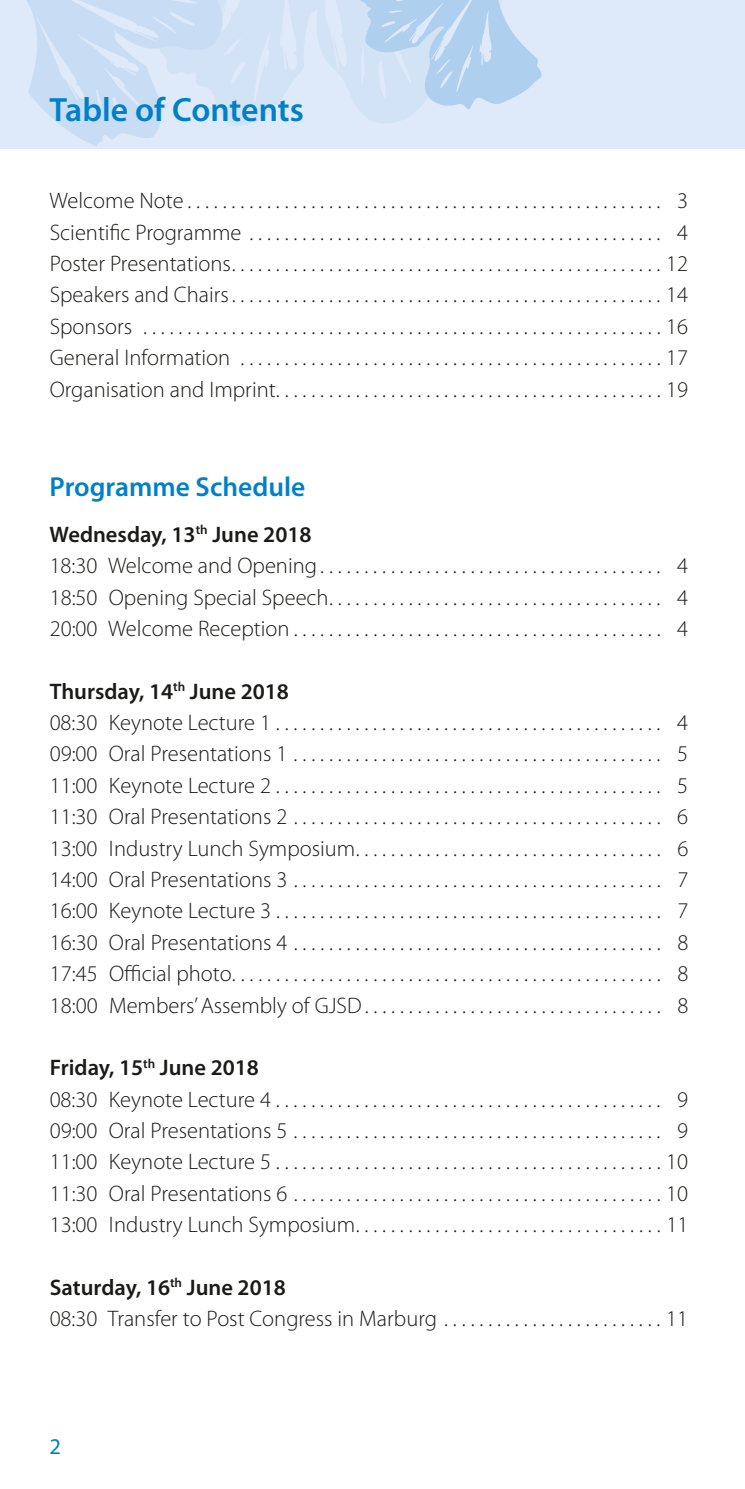
<style>
.page{position:relative;width:745px;height:1489px;background:#fff}
.page>*{position:absolute;margin:0;border:0;box-sizing:border-box;transform-origin:0 0}
.t1{font:600 33.75px "Myriad Pro";color:#0080c8}
.t2{font:600 27.5px "Myriad Pro";color:#0080c8}
.t3{font:300 22.5px/31.2px "Myriad Pro";color:#1a1a18}
.t4{font:22.5px "Myriad Pro";color:#0080c8}
.s1{font-weight:600}
</style>
<div class="page">
<div style="left:0;top:0;width:744px;height:149px;background:#deeaf9"></div>
<hr style="left:744px;top:0;width:1px;height:149px;background:#deeaf9">
<svg style="left:297px;top:0;width:121px;height:123px"></svg>
<svg style="left:314px;top:0;width:33px;height:70px"></svg>
<svg style="left:26px;top:0;width:271px;height:147px"></svg>
<svg style="left:355px;top:0;width:186px;height:109px"></svg>
<h1 class="t1" style="left:50px;top:90px;width:255px">Table of Contents</h1>
<p class="t3" style="left:50px;top:185px;width:639px;text-align:justify">Welcome Note . . . . . . . . . . . . . . . . . . . . . . . . . . . . . . . . . . . . . . . . . . . . . . . . . . . . . . 3<br>Scientific Programme . . . . . . . . . . . . . . . . . . . . . . . . . . . . . . . . . . . . . . . . . . . . . . . 4<br>Poster Presentations . . . . . . . . . . . . . . . . . . . . . . . . . . . . . . . . . . . . . . . . . . . . . . . . . 12<br>Speakers and Chairs . . . . . . . . . . . . . . . . . . . . . . . . . . . . . . . . . . . . . . . . . . . . . . . . . 14<br>Sponsors . . . . . . . . . . . . . . . . . . . . . . . . . . . . . . . . . . . . . . . . . . . . . . . . . . . . . . . . . . . 16<br>General Information . . . . . . . . . . . . . . . . . . . . . . . . . . . . . . . . . . . . . . . . . . . . . . . . 17<br>Organisation and Imprint . . . . . . . . . . . . . . . . . . . . . . . . . . . . . . . . . . . . . . . . . . . . 19</p>
<p class="t2" style="left:50px;top:471px;width:257px">Programme Schedule</p>
<p class="t3" style="left:50px;top:519px;width:639px"><span class="s1">Wednesday, 13</span><sup>th</sup> <span class="s1">June 2018<br></span>18:30 Welcome and Opening . . . . . . . . . . . . . . . . . . . . . . . . . . . . . . . . . . . . . . . 4<br>18:50 Opening Special Speech . . . . . . . . . . . . . . . . . . . . . . . . . . . . . . . . . . . . . . 4<br>20:00 Welcome Reception . . . . . . . . . . . . . . . . . . . . . . . . . . . . . . . . . . . . . . . . . . 4</p>
<p class="t3" style="left:50px;top:676px;width:640px"><span class="s1">Thursday, 14</span><sup>th</sup> <span class="s1">June 2018<br></span>08:30 Keynote Lecture 1............................................ 4<br>09:00 Oral Presentations 1 . . . . . . . . . . . . . . . . . . . . . . . . . . . . . . . . . . . . . . . . . . 5<br>11:00 Keynote Lecture 2............................................ 5<br>11:30 Oral Presentations 2 . . . . . . . . . . . . . . . . . . . . . . . . . . . . . . . . . . . . . . . . . . 6<br>13:00 Industry Lunch Symposium . . . . . . . . . . . . . . . . . . . . . . . . . . . . . . . . . . . 6<br>14:00 Oral Presentations 3 . . . . . . . . . . . . . . . . . . . . . . . . . . . . . . . . . . . . . . . . . . 7<br>16:00 Keynote Lecture 3............................................ 7<br>16:30 Oral Presentations 4 . . . . . . . . . . . . . . . . . . . . . . . . . . . . . . . . . . . . . . . . . . 8<br>17:45 Official photo . . . . . . . . . . . . . . . . . . . . . . . . . . . . . . . . . . . . . . . . . . . . . . . . . 8<br>18:00 Members’ Assembly of GJSD . . . . . . . . . . . . . . . . . . . . . . . . . . . . . . . . . . 8</p>
<p class="t3" style="left:50px;top:1052px;width:639px"><span class="s1">Friday, 15</span><sup>th</sup> <span class="s1">June 2018<br></span>08:30 Keynote Lecture 4............................................ 9<br>09:00 Oral Presentations 5 . . . . . . . . . . . . . . . . . . . . . . . . . . . . . . . . . . . . . . . . . . 9<br>11:00 Keynote Lecture 5............................................10<br>11:30 Oral Presentations 6 . . . . . . . . . . . . . . . . . . . . . . . . . . . . . . . . . . . . . . . . . . 10<br>13:00 Industry Lunch Symposium . . . . . . . . . . . . . . . . . . . . . . . . . . . . . . . . . . . 11</p>
<p class="t3" style="left:50px;top:1271px;width:639px"><span class="s1">Saturday, 16</span><sup>th</sup> <span class="s1">June 2018<br></span>08:30 Transfer to Post Congress in Marburg . . . . . . . . . . . . . . . . . . . . . . . . . 11</p>
<p class="t4" style="left:50px;top:1433px;width:13px">2</p>
</div>
